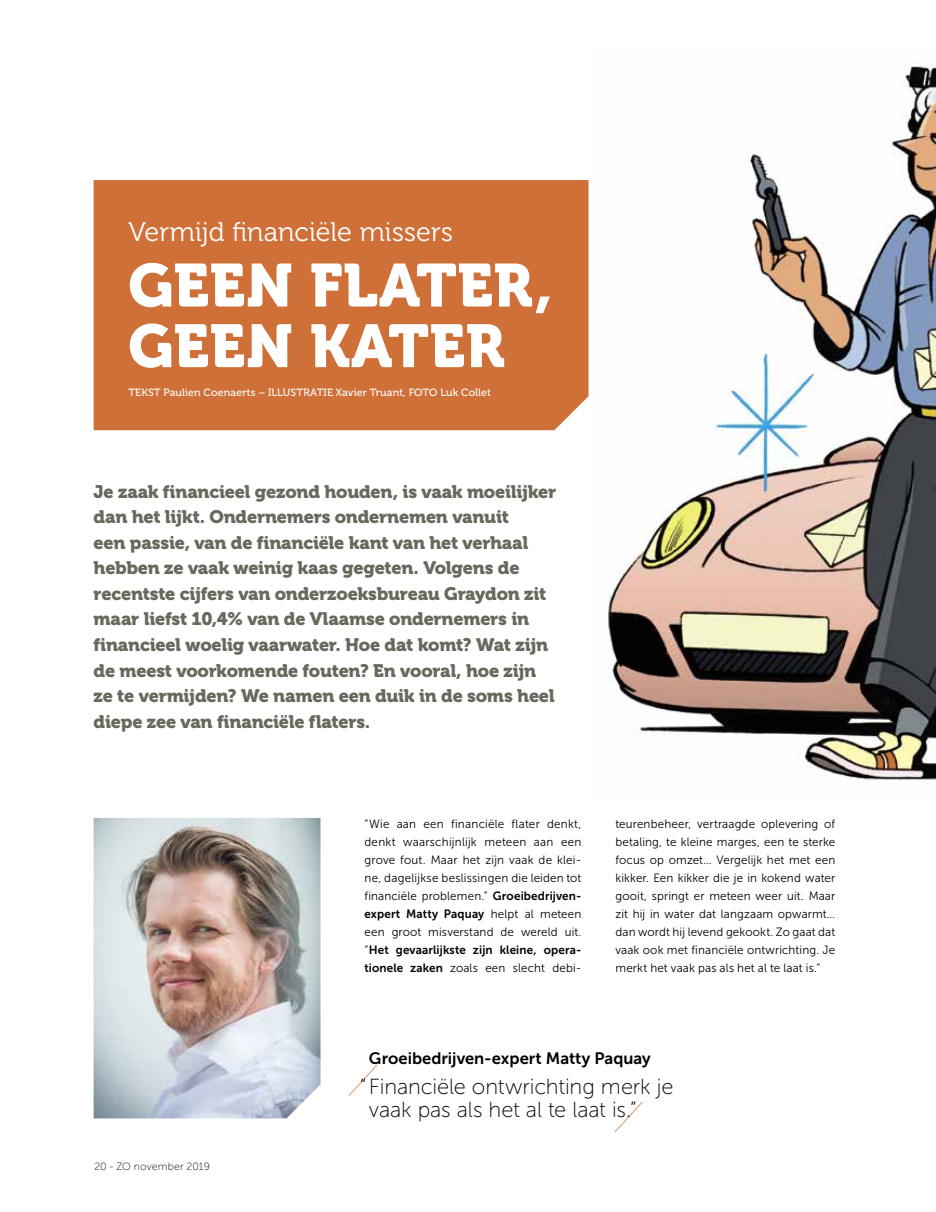
<style>
.page{position:relative;width:936px;height:1212px;background:#fff}
.page>*{position:absolute;margin:0;border:0;box-sizing:border-box;transform-origin:0 0}
.t1{font:60.15px/60.6px "Museo 900";letter-spacing:.005em;color:#fff}
.t2{font:27px "Museo 300";color:#fff}
.t3{font:21.75px/23.5px "Museo Sans 100";letter-spacing:-.005em;color:#000}
.t4{font:18px/25.5px "Museo 900";letter-spacing:-.015em;color:#6a675c}
.t5{font:16.5px "Museo Sans 700";color:#000}
.t6{font:12px/18px "Museo Sans 300";letter-spacing:.015em;color:#000;text-align:justify}
.t7{font:12px "Museo Sans 700";letter-spacing:.01em;color:#000}
.t8{font:10.5px "Museo 500";letter-spacing:.015em;color:#fff}
.t9{font:10.5px "Museo Sans 100";letter-spacing:.015em;color:#000}
.s1{font-family:"Museo Sans 700"}
.s2{font-family:"Museo Sans 300"}
</style>
<div class="page">
<div style="left:94px;top:180px;width:494px;height:250px;background:#cf7038"></div>
<svg style="left:349px;top:1065px;width:29px;height:31px"></svg>
<svg style="left:614px;top:1101px;width:29px;height:32px"></svg>
<img style="left:607px;top:65px;width:328px;height:716px">
<img style="left:94px;top:818px;width:226px;height:300px">
<h2 class="t2" style="left:128px;top:218px;width:326px">Vermijd financiële missers</h2>
<h1 class="t1" style="left:128px;top:256px;width:426px">GEEN FLATER,<br>GEEN KATER</h1>
<p class="t8" style="left:128px;top:387px;width:364px">TEKST Paulien Coenaerts – ILLUSTRATIE Xavier Truant, FOTO Luk Collet</p>
<p class="t4" style="left:94px;top:479px;width:464px">Je zaak financieel gezond houden, is vaak moeilijker dan het lijkt. Ondernemers ondernemen vanuit<br>een passie, van de financiële kant van het verhaal hebben ze vaak weinig kaas gegeten. Volgens de recentste cijfers van onderzoeksbureau Graydon zit maar liefst 10,4% van de Vlaamse ondernemers in financieel woelig vaarwater. Hoe dat komt? Wat zijn de meest voorkomende fouten? En vooral, hoe zijn ze te vermijden? We namen een duik in de soms heel diepe zee van financiële flaters.</p>
<p class="t6" style="left:364px;top:815px;width:218px">“Wie aan een financiële flater denkt, denkt waarschijnlijk meteen aan een grove fout. Maar het zijn vaak de klei&shy;ne, dagelijkse beslissingen die leiden tot financiële problemen.” <span class="s1">Groeibedrijven-</span></p>
<p class="t7" style="left:364px;top:907px;width:218px">expert Matty Paquay <span class="s2">helpt al meteen</span></p>
<p class="t6" style="left:364px;top:923px;width:218px">een groot misverstand de wereld uit.</p>
<p class="t7" style="left:364px;top:943px;width:218px"><span class="s2">“</span>Het gevaarlijkste zijn kleine, opera-</p>
<p class="t6" style="left:364px;top:959px;width:218px"><span class="s1">tionele zaken</span> zoals een slecht debi-</p>
<p class="t6" style="left:615px;top:815px;width:221px">teurenbeheer, vertraagde oplevering of betaling, te kleine marges, een te sterke focus op omzet… Vergelijk het met een kikker. Een kikker die je in kokend water gooit, springt er meteen weer uit. Maar zit hij in water dat langzaam opwarmt… dan wordt hij levend gekookt. Zo gaat dat vaak ook met financiële ontwrichting. Je merkt het vaak pas als het al te laat is.”</p>
<p class="t9" style="left:94px;top:1161px;width:117px">20 - ZO november 2019</p>
<h3 class="t5" style="left:369px;top:1049px;width:283px">Groeibedrijven-expert Matty Paquay</h3>
<h3 class="t3" style="left:369px;top:1075px;width:306px;text-indent:-9px">“Financiële ontwrichting merk je vaak pas als het al te laat is.”</h3>
</div>
